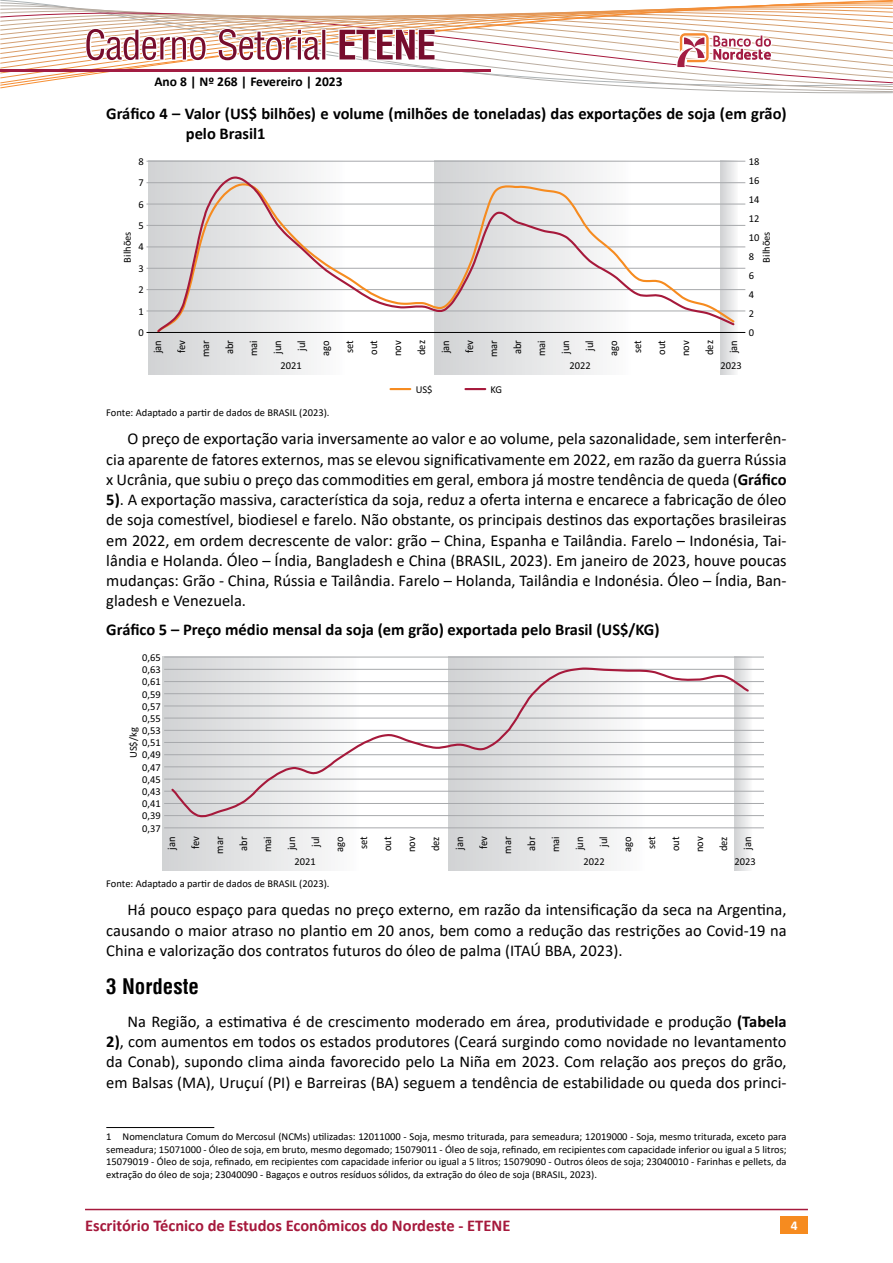
<style>
.page{position:relative;width:893px;height:1263px;background:#fff}
.page>*{position:absolute;margin:0;border:0;box-sizing:border-box;transform-origin:0 0}
.t1{font:700 condensed 21px "Helvetica";color:#000}
.t2{font:16.5px/20.2px "Calibri";color:#000;text-align:justify}
.t3{font:700 16.5px/20.2px "Calibri";color:#000}
.t4{font:700 16.5px "Calibri";color:#a6193c}
.t5{font:700 13.5px "Calibri";color:#000}
.t6{font:700 13.5px "Calibri";color:#fff}
.t7{font:11.25px/24px "Calibri";color:#000;text-align:center;scale:.94 1}
.t8{font:10.5px/12.1px "Calibri";color:#000;text-align:justify}
.s1{font-weight:700}
</style>
<div class="page">
<div style="left:781px;top:1216px;width:27px;height:17px;background:#f68b1f"></div>
<hr style="left:85px;top:1209px;width:723px;height:1px;background:#a6193c">
<svg style="left:0;top:0;width:893px;height:352px"></svg>
<hr style="left:0;top:70px;width:490px;height:2px;background:#a31d43">
<div style="left:149px;top:160px;width:286px;height:214px;background:linear-gradient(to right,#d4d5d7,#fff)"></div>
<div style="left:435px;top:160px;width:286px;height:214px;background:linear-gradient(to right,#d4d5d7,#fff)"></div>
<svg style="left:721px;top:160px;width:25px;height:214px"></svg>
<hr style="left:146px;top:310px;width:599px;height:1px;background:#a7a9ac">
<hr style="left:146px;top:289px;width:599px;height:1px;background:#a7a9ac">
<hr style="left:146px;top:268px;width:599px;height:1px;background:#a7a9ac">
<hr style="left:146px;top:246px;width:599px;height:1px;background:#a7a9ac">
<hr style="left:146px;top:225px;width:599px;height:1px;background:#a7a9ac">
<hr style="left:146px;top:204px;width:599px;height:1px;background:#a7a9ac">
<hr style="left:146px;top:182px;width:599px;height:1px;background:#a7a9ac">
<hr style="left:146px;top:161px;width:599px;height:1px;background:#a7a9ac">
<hr style="left:146px;top:332px;width:599px;height:1px;background:#000">
<svg style="left:155px;top:175px;width:581px;height:159px"></svg>
<hr style="left:465px;top:388px;width:20px;height:2px;background:#a6193b">
<hr style="left:390px;top:388px;width:20px;height:2px;background:#f68b1f">
<svg style="left:163px;top:656px;width:286px;height:214px"></svg>
<svg style="left:449px;top:656px;width:286px;height:214px"></svg>
<svg style="left:735px;top:656px;width:25px;height:214px"></svg>
<hr style="left:164px;top:815px;width:600px;height:1px;background:#a7a9ac">
<hr style="left:164px;top:803px;width:600px;height:1px;background:#a7a9ac">
<hr style="left:164px;top:791px;width:600px;height:1px;background:#a7a9ac">
<hr style="left:164px;top:779px;width:600px;height:1px;background:#a7a9ac">
<hr style="left:164px;top:766px;width:600px;height:1px;background:#a7a9ac">
<hr style="left:164px;top:754px;width:600px;height:1px;background:#a7a9ac">
<hr style="left:164px;top:742px;width:600px;height:1px;background:#a7a9ac">
<hr style="left:164px;top:730px;width:600px;height:1px;background:#a7a9ac">
<hr style="left:164px;top:718px;width:600px;height:1px;background:#a7a9ac">
<hr style="left:164px;top:705px;width:600px;height:1px;background:#a7a9ac">
<hr style="left:164px;top:693px;width:600px;height:1px;background:#a7a9ac">
<hr style="left:164px;top:681px;width:600px;height:1px;background:#a7a9ac">
<hr style="left:164px;top:669px;width:600px;height:1px;background:#a7a9ac">
<hr style="left:164px;top:657px;width:600px;height:1px;background:#a7a9ac">
<hr style="left:164px;top:827px;width:600px;height:1px;background:#a7a9ac">
<svg style="left:169px;top:666px;width:582px;height:153px"></svg>
<hr style="left:106px;top:1127px;width:108px;height:1px;background:#000">
<p class="t5" style="left:154px;top:72px;width:190px">Ano 8 | Nº 268 | Fevereiro | 2023</p>
<p class="t3" style="left:186px;top:103px;width:602px;text-indent:-79px">Gráfico 4 – Valor (US$ bilhões) e volume (milhões de toneladas) das exportações de soja (em grão) pelo Brasil1</p>
<p class="t8" style="left:139px;top:151px;width:7px;line-height:21.5px">8<br>7<br>6<br>5<br>4<br>3<br>2<br>1<br>0</p>
<p class="t8" style="left:749px;top:152px;width:12px;line-height:19px;text-align:left">18<br>16<br>14<br>12<br>10<br>8<br>6<br>4<br>2<br>0</p>
<p class="t8" style="left:122px;top:262px;width:32px;rotate:-90deg">Bilhões</p>
<p class="t8" style="left:761px;top:262px;width:32px;rotate:-90deg">Bilhões</p>
<p class="t7" style="left:146px;top:357px;width:20px;rotate:-90deg">jan fev mar abr mai jun jul ago set out nov dez jan fev mar abr mai jun jul ago set out nov dez jan</p>
<p class="t8" style="left:281px;top:360px;width:23px">2021</p>
<p class="t8" style="left:570px;top:360px;width:23px">2022</p>
<p class="t8" style="left:721px;top:360px;width:23px">2023</p>
<p class="t8" style="left:416px;top:384px;width:18px">US$</p>
<p class="t8" style="left:490px;top:384px;width:13px">KG</p>
<p class="t8" style="left:106px;top:406px;width:225px">Fonte: Adaptado a partir de dados de BRASIL (2023).</p>
<p class="t2" style="left:106px;top:428px;width:682px;text-indent:21px">O preço de exportação varia inversamente ao valor e ao volume, pela sazonalidade, sem interferên&shy;cia aparente de fatores externos, mas se elevou significativamente em 2022, em razão da guerra Rússia x Ucrânia, que subiu o preço das commodities em geral, embora já mostre tendência de queda (<span class="s1">Gráfico 5)</span>. A exportação massiva, característica da soja, reduz a oferta interna e encarece a fabricação de óleo de soja comestível, biodiesel e farelo. Não obstante, os principais destinos das exportações brasileiras em 2022, em ordem decrescente de valor: grão – China, Espanha e Tailândia. Farelo – Indonésia, Tai&shy;lândia e Holanda. Óleo – Índia, Bangladesh e China (BRASIL, 2023). Em janeiro de 2023, houve poucas mudanças: Grão - China, Rússia e Tailândia. Farelo – Holanda, Tailândia e Indonésia. Óleo – Índia, Ban&shy;gladesh e Venezuela.</p>
<p class="t3" style="left:106px;top:619px;width:555px">Gráfico 5 – Preço médio mensal da soja (em grão) exportada pelo Brasil (US$/KG)</p>
<p class="t8" style="left:142px;top:652px;width:20px">0,65<br>0,63<br>0,61<br>0,59<br>0,57<br>0,55<br>0,53<br>0,51<br>0,49<br>0,47<br>0,45<br>0,43<br>0,41<br>0,39<br>0,37</p>
<p class="t8" style="left:128px;top:758px;width:32px;rotate:-90deg">US$/kg</p>
<p class="t7" style="left:160px;top:853px;width:20px;rotate:-90deg">jan fev mar abr mai jun jul ago set out nov dez jan fev mar abr mai jun jul ago set out nov dez jan</p>
<p class="t8" style="left:106px;top:877px;width:225px">Fonte: Adaptado a partir de dados de BRASIL (2023).</p>
<p class="t2" style="left:106px;top:899px;width:682px;text-indent:21px">Há pouco espaço para quedas no preço externo, em razão da intensificação da seca na Argentina, causando o maior atraso no plantio em 20 anos, bem como a redução das restrições ao Covid-19 na China e valorização dos contratos futuros do óleo de palma (ITAÚ BBA, 2023).</p>
<p class="t1" style="left:106px;top:973px;width:94px">3 Nordeste</p>
<p class="t2" style="left:106px;top:1011px;width:682px;text-indent:21px">Na Região, a estimativa é de crescimento moderado em área, produtividade e produção <span class="s1">(Tabela 2)</span>, com aumentos em todos os estados produtores (Ceará surgindo como novidade no levantamento da Conab), supondo clima ainda favorecido pelo La Niña em 2023. Com relação aos preços do grão, em Balsas (MA), Uruçuí (PI) e Barreiras (BA) seguem a tendência de estabilidade ou queda dos princi-</p>
<p class="t8" style="left:295px;top:856px;width:23px">2021</p>
<p class="t8" style="left:584px;top:856px;width:23px">2022</p>
<p class="t8" style="left:735px;top:856px;width:23px">2023</p>
<p class="t8" style="left:106px;top:1130px;width:682px;line-height:12.6px">1 Nomenclatura Comum do Mercosul (NCMs) utilizadas: 12011000 - Soja, mesmo triturada, para semeadura; 12019000 - Soja, mesmo triturada, exceto para semeadura; 15071000 - Óleo de soja, em bruto, mesmo degomado; 15079011 - Óleo de soja, refinado, em recipientes com capacidade inferior ou igual a 5 litros; 15079019 - Óleo de soja, refinado, em recipientes com capacidade inferior ou igual a 5 litros; 15079090 - Outros óleos de soja; 23040010 - Farinhas e pellets, da extração do óleo de soja; 23040090 - Bagaços e outros resíduos sólidos, da extração do óleo de soja (BRASIL, 2023).</p>
<p class="t4" style="left:85px;top:1213px;width:427px">Escritório Técnico de Estudos Econômicos do Nordeste - ETENE</p>
<p class="t6" style="left:791px;top:1216px;width:8px">4</p>
</div>
